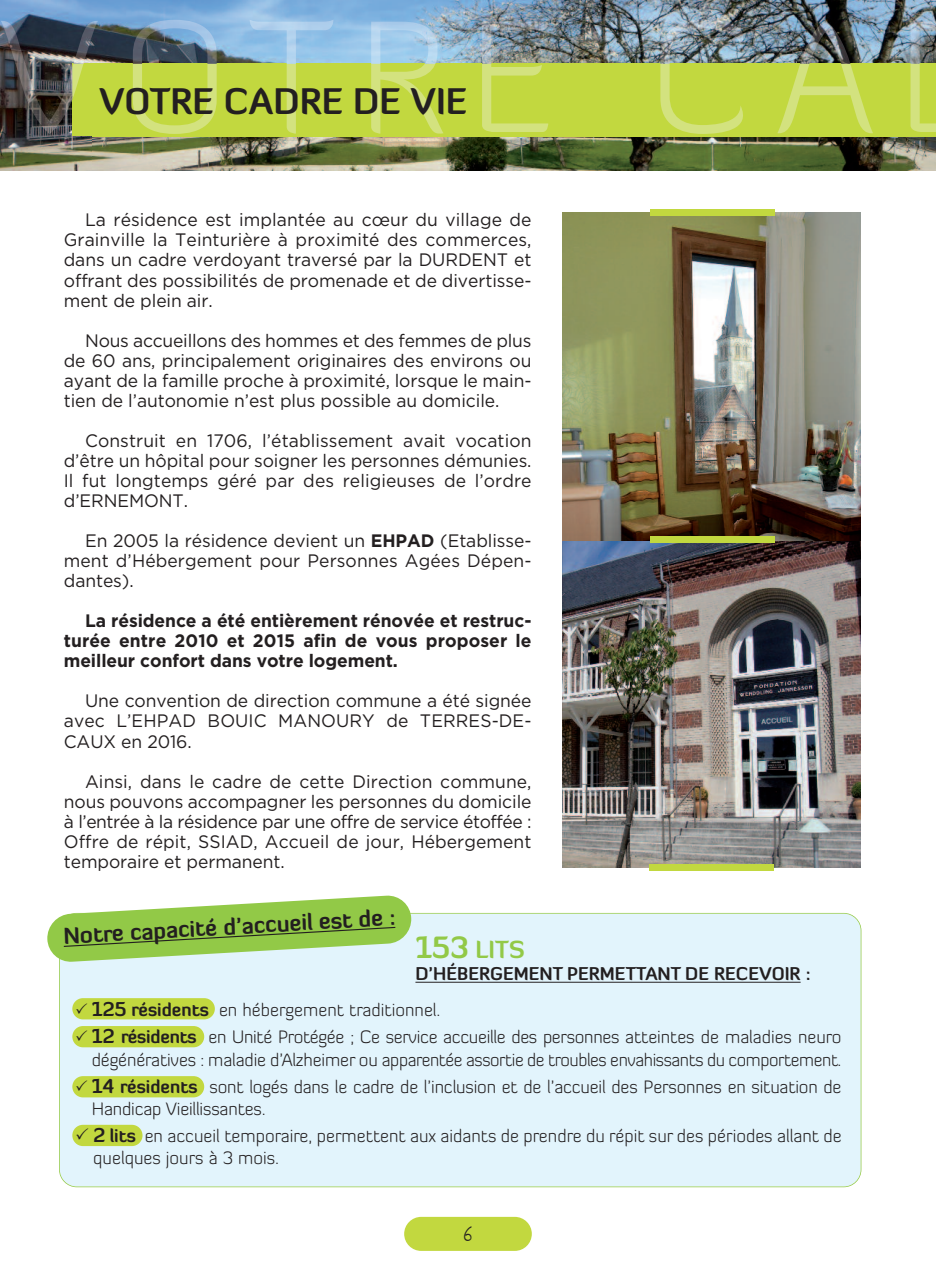
<style>
.page{position:relative;width:936px;height:1276px;background:#fff}
.page>*{position:absolute;margin:0;border:0;box-sizing:border-box;transform-origin:0 0}
.t1{font:700 36px "Diavlo";color:#231f20}
.t2{font:700 24px "Diavlo";color:#92c947}
.t3{font:700 22.5px "Diavlo";color:#231f20}
.t4{font:22.5px "Fineliner Script";color:#231f20}
.t5{font:18px/20.1px "Gotham";letter-spacing:-.005em;color:#231f20;text-align:justify}
.t6{font:300 18px/22.2px "Diavlo";letter-spacing:-.01em;color:#231f20}
.t7{font:700 18px/20.1px "Gotham";letter-spacing:-.005em;color:#231f20;text-align:justify}
.t8{font:700 18px/35.5px "Diavlo";color:#231f20}
.s1{font-weight:700}
.s2{font-size:30px}
.s3{font-size:19.5px}
.s4{font-weight:300}
.s5{font-weight:700;font-size:19.5px}
</style>
<div class="page">
<div style="left:60px;top:913px;width:800px;height:273px;background:#e2f4fc;border-radius:17px"></div>
<div style="left:59px;top:913px;width:802px;height:274px;border:2px solid #92c947;border-radius:18px"></div>
<div style="left:72px;top:998px;width:143px;height:21px;background:#c2d83f;border-radius:11px"></div>
<div style="left:72px;top:1026px;width:132px;height:21px;background:#c2d83f;border-radius:11px"></div>
<div style="left:72px;top:1076px;width:132px;height:21px;background:#c2d83f;border-radius:11px"></div>
<div style="left:72px;top:1124px;width:70px;height:22px;background:#c2d83f;border-radius:11px"></div>
<img style="left:0;top:0;width:935px;height:170px">
<div style="left:404px;top:1216px;width:127px;height:35px;background:#c2d83f;border-radius:17px"></div>
<hr style="left:415px;top:981px;width:385px;height:1px;background:#231f20">
<svg style="left:47px;top:895px;width:364px;height:67px"></svg>
<img style="left:563px;top:540px;width:297px;height:327px">
<img style="left:563px;top:213px;width:297px;height:327px">
<div style="left:649px;top:537px;width:125px;height:6px;background:#c2d83f"></div>
<div style="left:649px;top:210px;width:125px;height:6px;background:#c2d83f"></div>
<div style="left:649px;top:864px;width:125px;height:6px;background:#c2d83f"></div>
<img style="left:1px;top:19px;width:934px;height:45px">
<img style="left:15px;top:64px;width:57px;height:70px">
<svg style="left:72px;top:64px;width:863px;height:70px;background:#c4d949"></svg>
<img style="left:93px;top:78px;width:842px;height:93px">
<img style="left:131px;top:78px;width:804px;height:56px">
<h1 class="t1" style="left:99px;top:88px;width:370px">VOTRE CADRE DE VIE</h1>
<p class="t5" style="left:64px;top:210px;width:469px;text-indent:21px">La résidence est implantée au cœur du village de Grainville la Teinturière à proximité des commerces, dans un cadre verdoyant traversé par la DURDENT et offrant des possibilités de promenade et de divertisse&shy;ment de plein air.</p>
<p class="t5" style="left:64px;top:330px;width:469px;text-indent:21px">Nous accueillons des hommes et des femmes de plus de 60 ans, principalement originaires des environs ou ayant de la famille proche à proximité, lorsque le main&shy;tien de l’autonomie n’est plus possible au domicile.</p>
<p class="t5" style="left:64px;top:430px;width:469px;text-indent:21px">Construit en 1706, l’établissement avait vocation d’être un hôpital pour soigner les personnes démunies.<br>Il fut longtemps géré par des religieuses de l’ordre d’ERNEMONT.</p>
<p class="t5" style="left:64px;top:530px;width:469px;text-indent:21px">En 2005 la résidence devient un <span class="s1">EHPAD</span> (Etablisse&shy;ment d’Hébergement pour Personnes Agées Dépen&shy;dantes).</p>
<p class="t7" style="left:64px;top:610px;width:469px;text-indent:21px">La résidence a été entièrement rénovée et restruc&shy;turée entre 2010 et 2015 afin de vous proposer le meilleur confort dans votre logement.</p>
<p class="t5" style="left:64px;top:691px;width:469px;text-indent:21px">Une convention de direction commune a été signée avec L’EHPAD BOUIC MANOURY de TERRES-DE-CAUX en 2016.</p>
<p class="t5" style="left:64px;top:771px;width:469px;text-indent:21px">Ainsi, dans le cadre de cette Direction commune, nous pouvons accompagner les personnes du domicile à l’entrée à la résidence par une offre de service étoffée :<br>Offre de répit, SSIAD, Accueil de jour, Hébergement temporaire et permanent.</p>
<p class="t3" style="left:63px;top:927px;width:333px;rotate:-3deg">Notre capacité d’accueil est de :</p>
<h2 class="t2" style="left:415px;top:940px;width:111px"><span class="s2">153</span> LITS</h2>
<p class="t8" style="left:92px;top:958px;width:719px;text-indent:323px">D’HÉBERGEMENT PERMETTANT DE RECEVOIR :<br><span class="s3">125</span> résidents <span class="s4">en hébergement traditionnel.</span></p>
<p class="t6" style="left:92px;top:1028px;width:751px"><span class="s5">12</span> <span class="s1">résidents</span> en unité protégée ; Ce service accueille des personnes atteintes de maladies neuro dégénératives : maladie d’alzheimer ou apparentée assortie de troubles envahissants du comportement.</p>
<p class="t6" style="left:92px;top:1077px;width:751px"><span class="s5">14</span> <span class="s1">résidents</span> sont logés dans le cadre de l’inclusion et de l’accueil des personnes en situation de<br>Handicap Vieillissantes.</p>
<p class="t6" style="left:93px;top:1126px;width:749px"><span class="s5">2</span> <span class="s1">lits</span> en accueil temporaire, permettent aux aidants de prendre du répit sur des périodes allant de quelques jours à 3 mois.</p>
<p class="t4" style="left:464px;top:1222px;width:10px">6</p>
</div>
